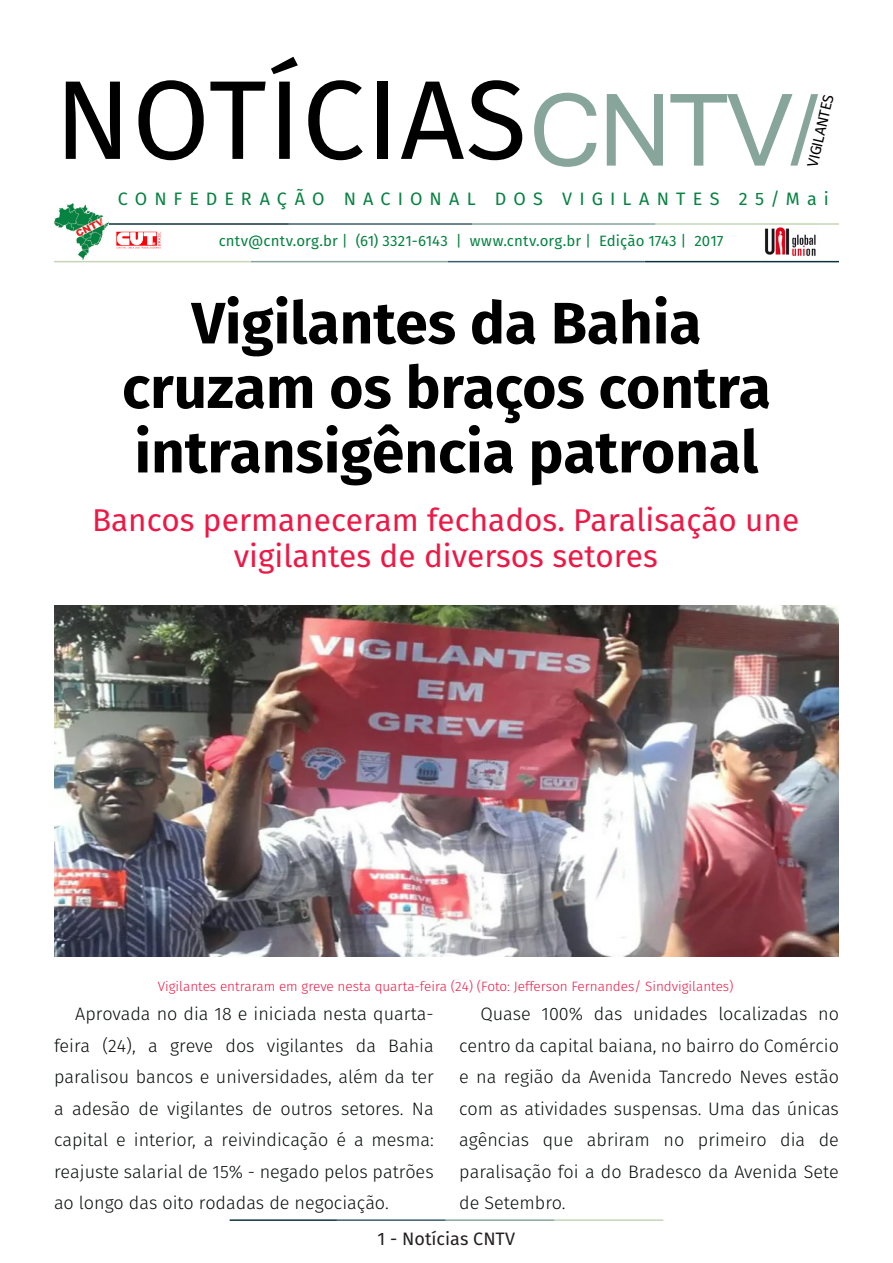
<style>
.page{position:relative;width:893px;height:1263px;background:#fff}
.page>*{position:absolute;margin:0;border:0;box-sizing:border-box;transform-origin:0 0}
.t1{font:112.2px "Fira Sans";letter-spacing:.01em;color:#000}
.t2{font:111px "Latha";color:#87a59a}
.t3{font:700 58.5px/64.5px "Fira Sans";color:#000001;text-align:center}
.t4{font:31.5px/36px "Fira Sans";color:#ed1845;text-align:center}
.t5{font:300 18px/31.3px "Fira Sans";color:#080d0b;text-align:justify}
.t6{font:18px "Fira Sans";letter-spacing:.39em;color:#068241}
.t7{font:18px "Fira Sans";color:#231f20}
.t8{font:15px "Fira Sans";letter-spacing:.005em;color:#068241}
.t9{font:15px "Fira Sans";color:#000001}
.t10{font:300 13.5px "Fira Sans";color:#ed1845}
</style>
<div class="page">
<hr style="left:230px;top:1219px;width:107px;height:2px;background:#0e323f">
<hr style="left:337px;top:1219px;width:109px;height:2px;background:#3a5f6d">
<hr style="left:446px;top:1219px;width:109px;height:2px;background:#87a59a">
<hr style="left:555px;top:1219px;width:108px;height:2px;background:#c6d5b7">
<img style="left:764px;top:227px;width:54px;height:34px">
<hr style="left:108px;top:223px;width:181px;height:2px;background:#0e323f">
<hr style="left:289px;top:223px;width:183px;height:2px;background:#3a5f6d">
<hr style="left:472px;top:223px;width:184px;height:2px;background:#87a59a">
<hr style="left:656px;top:223px;width:183px;height:2px;background:#c6d5b7">
<hr style="left:645px;top:261px;width:194px;height:1px;background:#0e323f">
<hr style="left:448px;top:261px;width:197px;height:1px;background:#3a5f6d">
<hr style="left:251px;top:261px;width:197px;height:1px;background:#87a59a">
<hr style="left:54px;top:261px;width:197px;height:1px;background:#c6d5b7">
<img style="left:54px;top:203px;width:54px;height:57px">
<img style="left:108px;top:222px;width:61px;height:27px">
<img style="left:54px;top:606px;width:784px;height:351px">
<p class="t1" style="left:55px;top:35px;width:474px">NOTÍCIAS</p>
<p class="t2" style="left:529px;top:42px;width:290px">CNTV/</p>
<p class="t9" style="left:801px;top:164px;width:76px;rotate:-77deg">VIGILANTES</p>
<p class="t6" style="left:118px;top:185px;width:713px">CONFEDERAÇÃO NACIONAL DOS VIGILANTES 25/Mai</p>
<p class="t8" style="left:219px;top:230px;width:506px">cntv@cntv.org.br | (61) 3321-6143 | www.cntv.org.br | Edição 1743 | 2017</p>
<p class="t3" style="left:122px;top:287px;width:650px">Vigilantes da Bahia cruzam os braços contra intransigência patronal</p>
<p class="t4" style="left:92px;top:502px;width:709px">Bancos permaneceram fechados. Paralisação une vigilantes de diversos setores</p>
<p class="t10" style="left:158px;top:976px;width:577px">Vigilantes entraram em greve nesta quarta-feira (24) (Foto: Jefferson Fernandes/ Sindvigilantes)</p>
<p class="t5" style="left:54px;top:998px;width:381px;text-indent:21px">Aprovada no dia 18 e iniciada nesta quarta&shy;feira (24), a greve dos vigilantes da Bahia paralisou bancos e universidades, além da ter a adesão de vigilantes de outros setores. Na capital e interior, a reivindicação é a mesma: reajuste salarial de 15% - negado pelos patrões ao longo das oito rodadas de negociação.</p>
<p class="t5" style="left:459px;top:998px;width:381px;text-indent:21px">Quase 100% das unidades localizadas no centro da capital baiana, no bairro do Comércio e na região da Avenida Tancredo Neves estão com as atividades suspensas. Uma das únicas agências que abriram no primeiro dia de paralisação foi a do Bradesco da Avenida Sete de Setembro.</p>
<p class="t7" style="left:378px;top:1225px;width:139px">1 - Notícias CNTV</p>
</div>
